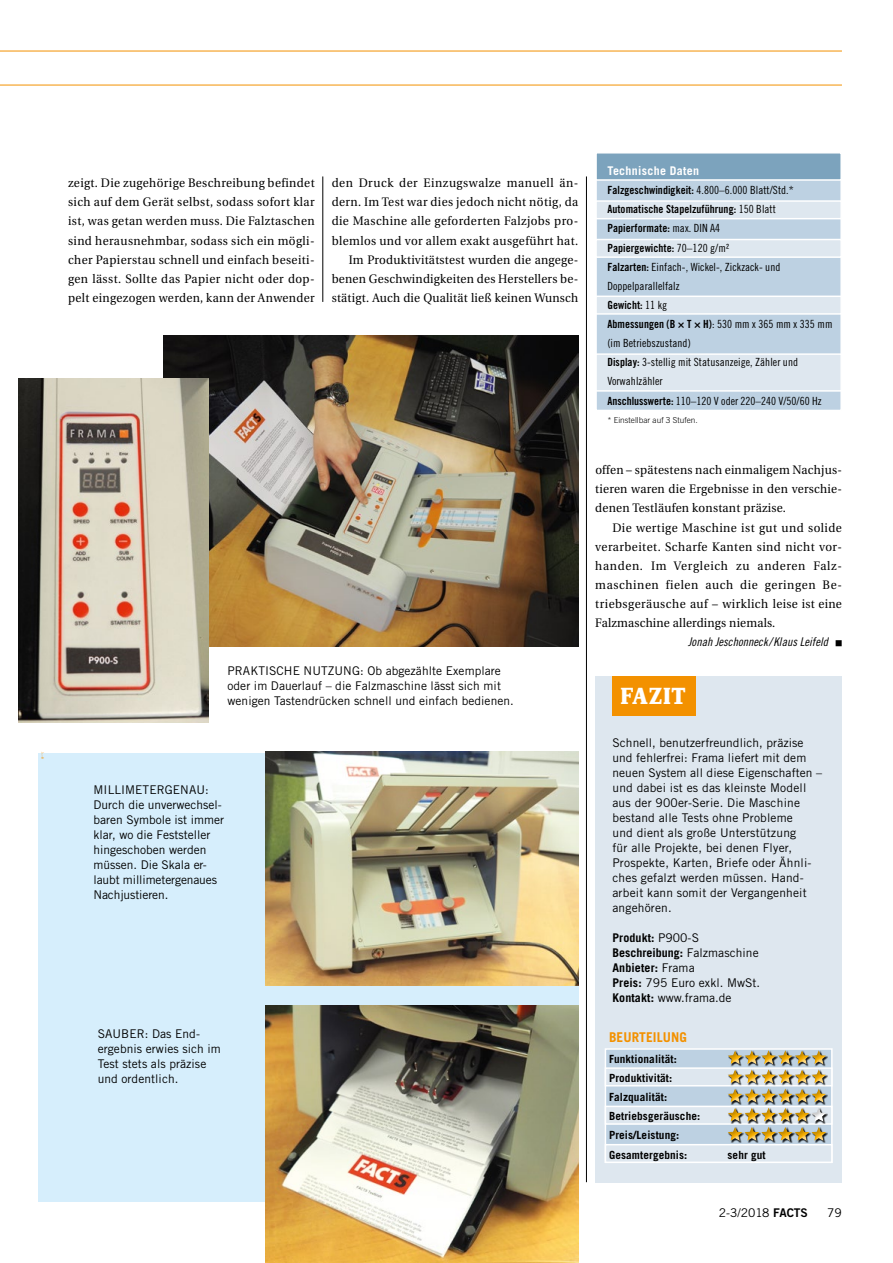
<style>
.page{position:relative;width:893px;height:1263px;background:#fff}
.page>*{position:absolute;margin:0;border:0;box-sizing:border-box;transform-origin:0 0}
.t1{font:800 24.3px "Zine Serif Dis";letter-spacing:.04em;color:#fff}
.t2{font:700 13.5px "Trade Gothic";letter-spacing:.005em;color:#f39100}
.t3{font:12.3px/19.2px "Utopia";letter-spacing:.02em;color:#000;text-align:justify;scale:.95 1}
.t4{font:12px/15px "Trade Gothic";letter-spacing:.005em;color:#000}
.t5{font:12px "Trade Gothic Cond Eighteen Obl";letter-spacing:.005em;color:#000}
.t6{font:700 12px "Trade Gothic";letter-spacing:.025em;color:#fff}
.t7{font:11.25px/19.2px "Trade Gothic Cond Eighteen";letter-spacing:.005em;color:#000}
.t8{font:11.25px/19.2px "Trade Gothic Bold Cond Twenty";letter-spacing:.005em;color:#000}
.t9{font:700 11.25px/19.2px "Trade Gothic";letter-spacing:.01em;color:#000}
.t10{font:300 8.25px "Trade Gothic";letter-spacing:.005em;color:#000}
.s1{font-family:"Trade Gothic Bold Cond Twenty"}
.s2{font-family:"Trade Gothic Cond Eighteen"}
.s3{font-weight:700}
.s4{font-family:"Trade Gothic Bold Two"}
</style>
<div class="page">
<div style="left:38px;top:753px;width:540px;height:448px;background:#d6eefc"></div>
<div style="left:595px;top:676px;width:247px;height:506px;background:#dee7ef"></div>
<div style="left:612px;top:676px;width:84px;height:40px;background:#f39100"></div>
<div style="left:605px;top:1048px;width:228px;height:115px;background:#bdd1e2;border:2px solid #fff"></div>
<div style="left:605px;top:1067px;width:228px;height:19px;background:#dee7ef;border:2px solid #fff"></div>
<div style="left:605px;top:1106px;width:228px;height:19px;background:#dee7ef;border:2px solid #fff"></div>
<div style="left:605px;top:1144px;width:228px;height:19px;background:#dee7ef;border:2px solid #fff"></div>
<div style="left:723px;top:1047px;width:21px;height:18px;background:#000;opacity:.2"></div>
<div style="left:740px;top:1047px;width:21px;height:18px;background:#f2f5f8"></div>
<div style="left:756px;top:1047px;width:21px;height:18px;background:#f2f5f8"></div>
<div style="left:773px;top:1047px;width:21px;height:18px;background:#f2f5f8"></div>
<div style="left:790px;top:1047px;width:21px;height:18px;background:#f2f5f8"></div>
<div style="left:807px;top:1047px;width:21px;height:18px;background:#000;opacity:.2"></div>
<div style="left:723px;top:1066px;width:21px;height:18px;background:#000;opacity:.2"></div>
<div style="left:811px;top:1069px;width:17px;height:17px;background:#dee7ef"></div>
<div style="left:807px;top:1066px;width:21px;height:18px;background:#000;opacity:.2"></div>
<div style="left:723px;top:1085px;width:21px;height:18px;background:#000;opacity:.2"></div>
<div style="left:807px;top:1085px;width:21px;height:18px;background:#000;opacity:.2"></div>
<div style="left:723px;top:1104px;width:21px;height:18px;background:#000;opacity:.2"></div>
<div style="left:811px;top:1108px;width:17px;height:16px;background:#dee7ef"></div>
<div style="left:807px;top:1104px;width:21px;height:18px;background:#000;opacity:.2"></div>
<div style="left:728px;top:1127px;width:17px;height:16px;background:#000;opacity:.9"></div>
<div style="left:723px;top:1123px;width:21px;height:18px;background:#000;opacity:.2"></div>
<div style="left:745px;top:1127px;width:16px;height:16px;background:#000;opacity:.9"></div>
<div style="left:761px;top:1127px;width:17px;height:16px;background:#000;opacity:.9"></div>
<div style="left:778px;top:1127px;width:17px;height:16px;background:#000;opacity:.9"></div>
<div style="left:795px;top:1127px;width:16px;height:16px;background:#000;opacity:.9"></div>
<div style="left:811px;top:1127px;width:17px;height:16px;background:#000;opacity:.9"></div>
<svg style="left:727px;top:1050px;width:99px;height:91px"></svg>
<div style="left:807px;top:1123px;width:21px;height:18px;background:#000;opacity:.2"></div>
<hr style="left:322px;top:176px;width:1px;height:126px;background:#000">
<hr style="left:586px;top:176px;width:1px;height:1006px;background:#000">
<div style="left:595px;top:152px;width:247px;height:259px;background:#bdd1e2;border:2px solid #fff"></div>
<div style="left:595px;top:200px;width:247px;height:19px;background:#dee7ef;border:2px solid #fff"></div>
<div style="left:595px;top:239px;width:247px;height:19px;background:#dee7ef;border:2px solid #fff"></div>
<div style="left:595px;top:353px;width:247px;height:39px;background:#dee7ef;border:2px solid #fff"></div>
<div style="left:595px;top:296px;width:247px;height:19px;background:#dee7ef;border:2px solid #fff"></div>
<div style="left:595px;top:152px;width:247px;height:29px;background:#7ca3bd;border:2px solid #fff"></div>
<hr style="left:0;top:51px;width:842px;height:1px;background:#f39100">
<hr style="left:0;top:85px;width:842px;height:1px;background:#f39100">
<img style="left:266px;top:751px;width:312px;height:235px">
<img style="left:164px;top:335px;width:414px;height:311px">
<img style="left:265px;top:1005px;width:313px;height:258px">
<img style="left:18px;top:378px;width:190px;height:345px">
<p class="t3" style="left:68px;top:174px;width:261px">zeigt. Die zugehörige Beschreibung befindet sich auf dem Gerät selbst, sodass sofort klar ist, was getan werden muss. Die Falztaschen sind herausnehmbar, sodass sich ein mögli&shy;cher Papierstau schnell und einfach beseiti&shy;gen lässt. Sollte das Papier nicht oder dop&shy;pelt eingezogen werden, kann der Anwender</p>
<p class="t3" style="left:332px;top:174px;width:261px;text-align:right">den Druck der Einzugswalze manuell än&shy;dern. Im Test war dies jedoch nicht nötig, da die Maschine alle geforderten Falzjobs pro&shy;blemlos und vor allem exakt ausgeführt hat.<br>Im Produktivitätstest wurden die angege&shy;benen Geschwindigkeiten des Herstellers be&shy;stätigt. Auch die Qualität ließ keinen Wunsch</p>
<p class="t4" style="left:227px;top:663px;width:288px">PRAKTISCHE NUTZUNG: Ob abgezählte Exemplare oder im Dauerlauf – die Falzmaschine lässt sich mit wenigen Tastendrücken schnell und einfach bedienen.</p>
<p class="t4" style="left:94px;top:782px;width:132px">MILLIMETERGENAU:<br>Durch die unverwechsel&shy;baren Symbole ist immer klar, wo die Feststeller hingeschoben werden müssen. Die Skala er&shy;laubt millimetergenaues<br>Nachjustieren.</p>
<p class="t4" style="left:98px;top:1026px;width:125px">SAUBER: Das End&shy;ergebnis erwies sich im<br>Test stets als präzise und ordentlich.</p>
<p class="t6" style="left:607px;top:163px;width:93px">Technische Daten</p>
<p class="t7" style="left:607px;top:180px;width:188px"><span class="s1">Falzgeschwindigkeit:</span> 4.800–6.000 Blatt/Std.*</p>
<p class="t8" style="left:607px;top:200px;width:170px">Automatische Stapelzuführung: <span class="s2">150 Blatt<br></span>Papierformate: <span class="s2">max. DIN A4<br></span>Papiergewichte: <span class="s2">70–120 g/m²</span></p>
<p class="t7" style="left:607px;top:257px;width:175px"><span class="s1">Falzarten:</span> Einfach-, Wickel-, Zickzack- und<br>Doppelparallelfalz</p>
<p class="t8" style="left:607px;top:295px;width:227px">Gewicht: <span class="s2">11 kg<br></span>Abmessungen (B × T × H)<span class="s2">: 530 mm x 365 mm x 335 mm</span></p>
<p class="t7" style="left:607px;top:333px;width:216px">(im Betriebszustand)<br><span class="s1">Display:</span> 3-stellig mit Statusanzeige, Zähler und Vorwahlzähler<br><span class="s1">Anschlusswerte:</span> 110–120 V oder 220–240 V/50/60 Hz</p>
<p class="t10" style="left:607px;top:415px;width:92px">* Einstellbar auf 3 Stufen.</p>
<p class="t3" style="left:595px;top:461px;width:261px">offen – spätestens nach einmaligem Nachjus&shy;tieren waren die Ergebnisse in den verschie&shy;denen Testläufen konstant präzise.</p>
<p class="t3" style="left:595px;top:518px;width:261px;text-indent:17px">Die wertige Maschine ist gut und solide verarbeitet. Scharfe Kanten sind nicht vor&shy;handen. Im Vergleich zu anderen Falz&shy;maschinen fielen auch die geringen Be&shy;triebsgeräusche auf – wirklich leise ist eine Falzmaschine allerdings niemals.</p>
<p class="t5" style="left:688px;top:635px;width:141px">Jonah Jeschonneck/Klaus Leifeld</p>
<h1 class="t1" style="left:621px;top:683px;width:66px">FAZIT</h1>
<p class="t4" style="left:612px;top:735px;width:211px">Schnell, benutzerfreundlich, präzise und fehlerfrei: Frama liefert mit dem neuen System all diese Eigenschaften – und dabei ist es das kleinste Modell aus der 900er-Serie. Die Maschine bestand alle Tests ohne Probleme<br>und dient als große Unterstützung<br>für alle Projekte, bei denen Flyer, Prospekte, Karten, Briefe oder Ähnli&shy;ches gefalzt werden müssen. Hand&shy;arbeit kann somit der Vergangenheit angehören.</p>
<p class="t4" style="left:612px;top:930px;width:149px"><span class="s3">Produkt:</span> P900-S<br><span class="s3">Beschreibung:</span> Falzmaschine<br><span class="s3">Anbieter:</span> Frama<br><span class="s3">Preis:</span> 795 Euro exkl. MwSt.<br><span class="s3">Kontakt:</span> www.frama.de</p>
<p class="t2" style="left:609px;top:1029px;width:79px">BEURTEILUNG</p>
<p class="t9" style="left:609px;top:1049px;width:93px">Funktionalität:<br>Produktivität:<br>Falzqualität:<br>Betriebsgeräusche:<br>Preis/Leistung:<br>Gesamtergebnis:</p>
<p class="t9" style="left:727px;top:1145px;width:40px">sehr gut</p>
<p class="t4" style="left:719px;top:1205px;width:91px">2-3/2018 <span class="s4">FACTS</span></p>
<p class="t4" style="left:827px;top:1205px;width:16px">79</p>
</div>
